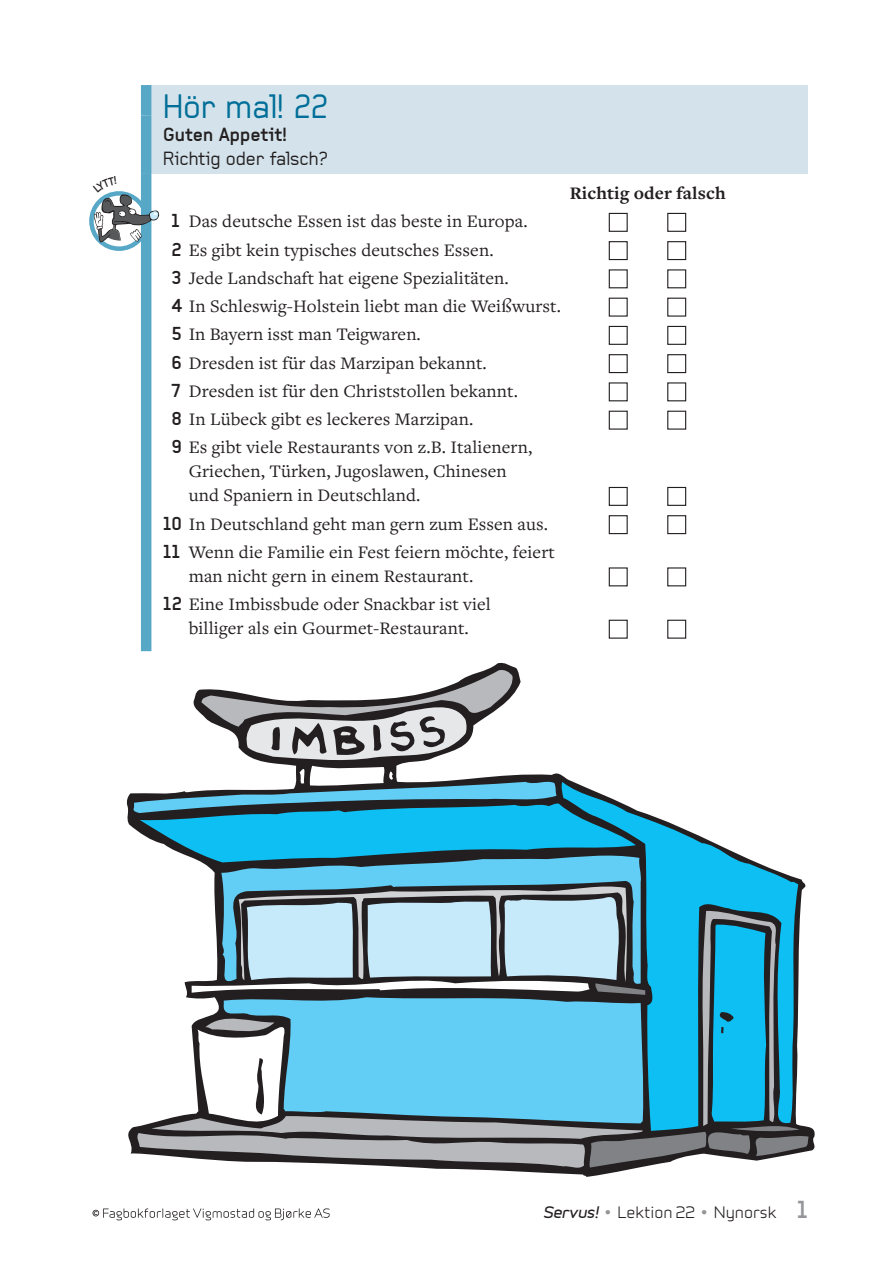
<style>
.page{position:relative;width:893px;height:1263px;background:#fff}
.page>*{position:absolute;margin:0;border:0;box-sizing:border-box;transform-origin:0 0}
.t1{font:33px "Baksheesh";color:#006e98}
.t2{font:18.6px "Baksheesh";color:#231f20}
.t3{font:700 18.6px "Baksheesh";color:#231f20}
.t4{font:18.3px/28.2px "Freight Text";letter-spacing:.005em;color:#231f20}
.t5{font:700 18.3px "Freight Text";letter-spacing:.005em;color:#231f20}
.t6{font:15px "Infinity T Medium";color:#231f20}
.s1{font-family:"Baksheesh";font-weight:700}
.s2{font-family:"Sabon"}
.s3{font-family:"Infinity ST Bold";font-style:italic}
.s4{color:#939598}
.s5{font-family:"Baksheesh";font-weight:700;font-size:24px;color:#939598}
</style>
<div class="page">
<div style="left:146px;top:85px;width:662px;height:88px;background:#d4e3eb"></div>
<div style="left:141px;top:85px;width:10px;height:31px;background:#57a8c7"></div>
<div style="left:141px;top:116px;width:10px;height:57px;background:#57a8c7"></div>
<div style="left:141px;top:173px;width:10px;height:478px;background:#57a8c7"></div>
<div style="left:609px;top:213px;width:19px;height:19px;border:1px solid #231f20"></div>
<div style="left:667px;top:213px;width:19px;height:19px;border:1px solid #231f20"></div>
<div style="left:609px;top:241px;width:19px;height:19px;border:1px solid #231f20"></div>
<div style="left:667px;top:241px;width:19px;height:19px;border:1px solid #231f20"></div>
<div style="left:609px;top:269px;width:19px;height:19px;border:1px solid #231f20"></div>
<div style="left:667px;top:269px;width:19px;height:19px;border:1px solid #231f20"></div>
<div style="left:609px;top:298px;width:19px;height:19px;border:1px solid #231f20"></div>
<div style="left:667px;top:298px;width:19px;height:19px;border:1px solid #231f20"></div>
<div style="left:609px;top:326px;width:19px;height:19px;border:1px solid #231f20"></div>
<div style="left:667px;top:326px;width:19px;height:19px;border:1px solid #231f20"></div>
<div style="left:609px;top:354px;width:19px;height:19px;border:1px solid #231f20"></div>
<div style="left:667px;top:354px;width:19px;height:19px;border:1px solid #231f20"></div>
<div style="left:609px;top:382px;width:19px;height:19px;border:1px solid #231f20"></div>
<div style="left:667px;top:382px;width:19px;height:19px;border:1px solid #231f20"></div>
<div style="left:609px;top:411px;width:19px;height:19px;border:1px solid #231f20"></div>
<div style="left:667px;top:411px;width:19px;height:19px;border:1px solid #231f20"></div>
<div style="left:609px;top:487px;width:19px;height:19px;border:1px solid #231f20"></div>
<div style="left:667px;top:487px;width:19px;height:19px;border:1px solid #231f20"></div>
<div style="left:609px;top:515px;width:19px;height:19px;border:1px solid #231f20"></div>
<div style="left:667px;top:515px;width:19px;height:19px;border:1px solid #231f20"></div>
<div style="left:609px;top:567px;width:19px;height:19px;border:1px solid #231f20"></div>
<div style="left:667px;top:567px;width:19px;height:19px;border:1px solid #231f20"></div>
<div style="left:609px;top:620px;width:19px;height:19px;border:1px solid #231f20"></div>
<div style="left:667px;top:620px;width:19px;height:19px;border:1px solid #231f20"></div>
<svg style="left:636px;top:810px;width:162px;height:74px"></svg>
<svg style="left:215px;top:853px;width:427px;height:31px;background:#58b3d6"></svg>
<svg style="left:135px;top:884px;width:674px;height:286px"></svg>
<svg style="left:132px;top:669px;width:504px;height:193px"></svg>
<svg style="left:92px;top:1208px;width:238px;height:12px"></svg>
<div style="left:89px;top:191px;width:60px;height:60px;border:4px solid #57a8c7;border-radius:50%"></div>
<svg style="left:93px;top:176px;width:67px;height:68px"></svg>
<h1 class="t1" style="left:163px;top:87px;width:166px">Hör mal! 22</h1>
<p class="t3" style="left:163px;top:124px;width:125px">Guten Appetit!</p>
<p class="t2" style="left:163px;top:147px;width:166px">Richtig oder falsch?</p>
<p class="t4" style="left:171px;top:208px;width:391px"><span class="s1">1</span> Das deutsche Essen ist das beste in Europa.<br><span class="s1">2</span> Es gibt kein typisches deutsches Essen.<br><span class="s1">3</span> Jede Landschaft hat eigene Spezialitäten.<br><span class="s1">4</span> In Schleswig-Holstein liebt man die Wei<span class="s2">ß</span>wurst.<br><span class="s1">5</span> In Bayern isst man Teigwaren.<br><span class="s1">6</span> Dresden ist für das Marzipan bekannt.<br><span class="s1">7</span> Dresden ist für den Christstollen bekannt.<br><span class="s1">8</span> In Lübeck gibt es leckeres Marzipan.<br><span class="s1">9</span> Es gibt viele Restaurants von z.B. Italienern,</p>
<p class="t4" style="left:189px;top:460px;width:320px;line-height:24px">Griechen, Türken, Jugoslawen, Chinesen und Spaniern in Deutschland.</p>
<p class="t4" style="left:163px;top:510px;width:393px"><span class="s1">10</span> In Deutschland geht man gern zum Essen aus.<br><span class="s1">11</span> Wenn die Familie ein Fest feiern möchte, feiert</p>
<p class="t4" style="left:163px;top:562px;width:329px;text-align:center">man nicht gern in einem Restaurant.<br><span class="s1">12</span> Eine Imbissbude oder Snackbar ist viel</p>
<p class="t4" style="left:189px;top:614px;width:282px">billiger als ein Gourmet-Restaurant.</p>
<p class="t5" style="left:570px;top:183px;width:157px">Richtig oder falsch</p>
<p class="t6" style="left:543px;top:1201px;width:266px"><span class="s3">Servus!</span> <span class="s4">•</span> Lektion 22 <span class="s4">•</span> Nynorsk <span class="s5">1</span></p>
</div>
